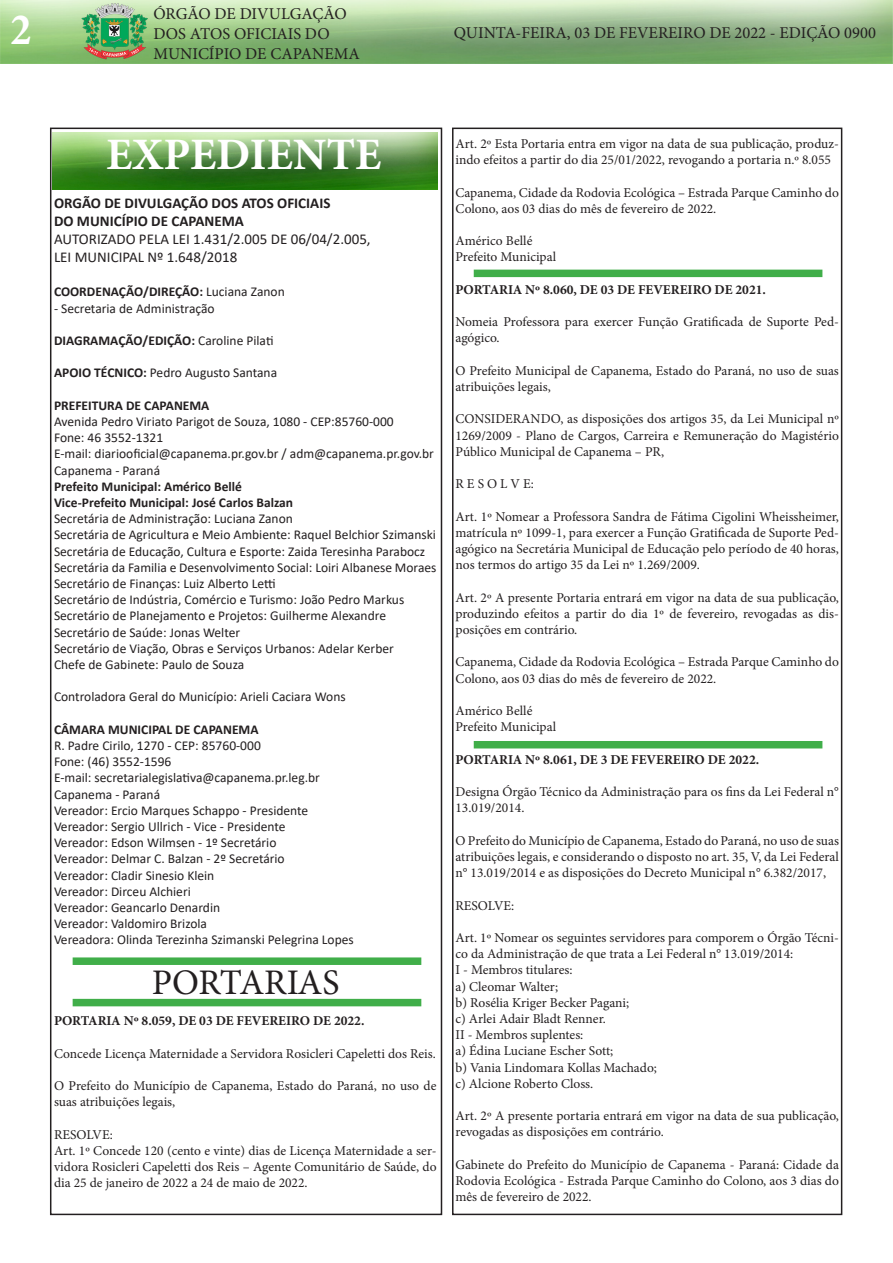
<style>
.page{position:relative;width:893px;height:1263px;background:#fff}
.page>*{position:absolute;margin:0;border:0;box-sizing:border-box;transform-origin:0 0}
.t1{font:700 45px "Minion Pro";color:#fff}
.t2{font:700 condensed 45px "Minion Pro";color:#fff}
.t3{font:36px "Minion Pro";letter-spacing:-.005em;color:#231f20}
.t4{font:16.5px/19.8px "Minion Pro";color:#231f20}
.t5{font:15px "Calibri";color:#231f20}
.t6{font:700 15px "Calibri";color:#231f20}
.t7{font:13.5px/16.2px "Minion Pro";color:#231f20}
.t8{font:13.5px "Calibri";color:#231f20}
.t9{font:700 13.5px "Calibri";color:#231f20}
.t10{font:700 13.5px "Minion Pro";color:#231f20}
.s1{font-weight:400}
.s2{font-weight:700}
</style>
<div class="page">
<div style="left:50px;top:128px;width:392px;height:1087px;border:2px solid #231f20"></div>
<img style="left:0;top:0;width:893px;height:64px">
<div style="left:452px;top:128px;width:390px;height:1087px;border:2px solid #231f20"></div>
<img style="left:53px;top:132px;width:384px;height:58px">
<div style="left:73px;top:957px;width:348px;height:8px;background:#40ae49"></div>
<div style="left:73px;top:999px;width:348px;height:7px;background:#40ae49"></div>
<div style="left:474px;top:741px;width:348px;height:7px;background:#40ae49"></div>
<div style="left:474px;top:270px;width:348px;height:7px;background:#40ae49"></div>
<h1 class="t2" style="left:11px;top:-1px;width:22px">2</h1>
<p class="t4" style="left:153px;top:4px;width:208px">ÓRGÃO DE DIVULGAÇÃO<br>DOS ATOS OFICIAIS DO<br>MUNICÍPIO DE CAPANEMA</p>
<p class="t4" style="left:454px;top:23px;width:424px">QUINTA-FEIRA, 03 DE FEVEREIRO DE 2022 - EDIÇÃO 0900</p>
<p class="t1" style="left:106px;top:123px;width:277px">EXPEDIENTE</p>
<p class="t6" style="left:54px;top:193px;width:278px">ORGÃO DE DIVULGAÇÃO DOS ATOS OFICIAIS</p>
<p class="t6" style="left:54px;top:211px;width:191px">DO MUNICÍPIO DE CAPANEMA</p>
<p class="t5" style="left:54px;top:229px;width:318px">AUTORIZADO PELA LEI 1.431/2.005 DE 06/04/2.005,</p>
<p class="t5" style="left:54px;top:247px;width:185px">LEI MUNICIPAL Nº 1.648/2018</p>
<p class="t9" style="left:54px;top:282px;width:232px">COORDENAÇÃO/DIREÇÃO: <span class="s1">Luciana Zanon</span></p>
<p class="t8" style="left:54px;top:299px;width:162px">- Secretaria de Administração</p>
<p class="t9" style="left:54px;top:331px;width:221px">DIAGRAMAÇÃO/EDIÇÃO: <span class="s1">Caroline Pilati</span></p>
<p class="t8" style="left:54px;top:363px;width:225px"><span class="s2">APOIO TÉCNICO:</span> Pedro Augusto Santana</p>
<p class="t9" style="left:54px;top:396px;width:157px">PREFEITURA DE CAPANEMA</p>
<p class="t8" style="left:54px;top:412px;width:341px">Avenida Pedro Viriato Parigot de Souza, 1080 - CEP:85760-000</p>
<p class="t8" style="left:54px;top:428px;width:111px">Fone: 46 3552-1321</p>
<p class="t8" style="left:54px;top:444px;width:381px">E-mail: diariooficial@capanema.pr.gov.br / adm@capanema.pr.gov.br</p>
<p class="t8" style="left:54px;top:461px;width:108px">Capanema - Paraná</p>
<p class="t9" style="left:54px;top:477px;width:189px">Prefeito Municipal: Américo Bellé</p>
<p class="t9" style="left:54px;top:493px;width:241px">Vice-Prefeito Municipal: José Carlos Balzan</p>
<p class="t8" style="left:54px;top:509px;width:240px">Secretária de Administração: Luciana Zanon</p>
<p class="t8" style="left:54px;top:525px;width:384px">Secretária de Agricultura e Meio Ambiente: Raquel Belchior Szimanski</p>
<p class="t8" style="left:54px;top:542px;width:373px">Secretária de Educação, Cultura e Esporte: Zaida Teresinha Parabocz</p>
<p class="t8" style="left:54px;top:558px;width:384px">Secretária da Familia e Desenvolvimento Social: Loiri Albanese Moraes</p>
<p class="t8" style="left:54px;top:574px;width:223px">Secretário de Finanças: Luiz Alberto Letti</p>
<p class="t8" style="left:54px;top:590px;width:352px">Secretário de Indústria, Comércio e Turismo: João Pedro Markus</p>
<p class="t8" style="left:54px;top:606px;width:334px">Secretário de Planejamento e Projetos: Guilherme Alexandre</p>
<p class="t8" style="left:54px;top:623px;width:188px">Secretário de Saúde: Jonas Welter</p>
<p class="t8" style="left:54px;top:639px;width:341px">Secretário de Viação, Obras e Serviços Urbanos: Adelar Kerber</p>
<p class="t8" style="left:54px;top:655px;width:192px">Chefe de Gabinete: Paulo de Souza</p>
<p class="t8" style="left:54px;top:687px;width:293px">Controladora Geral do Município: Arieli Caciara Wons</p>
<p class="t9" style="left:54px;top:720px;width:206px">CÂMARA MUNICIPAL DE CAPANEMA</p>
<p class="t8" style="left:54px;top:736px;width:208px">R. Padre Cirilo, 1270 - CEP: 85760-000</p>
<p class="t8" style="left:54px;top:752px;width:119px">Fone: (46) 3552-1596</p>
<p class="t8" style="left:54px;top:768px;width:267px">E-mail: secretarialegislativa@capanema.pr.leg.br</p>
<p class="t8" style="left:54px;top:785px;width:108px">Capanema - Paraná</p>
<p class="t8" style="left:54px;top:801px;width:256px">Vereador: Ercio Marques Schappo - Presidente</p>
<p class="t8" style="left:54px;top:817px;width:233px">Vereador: Sergio Ullrich - Vice - Presidente</p>
<p class="t8" style="left:54px;top:833px;width:224px">Vereador: Edson Wilmsen - 1º Secretário</p>
<p class="t8" style="left:54px;top:849px;width:232px">Vereador: Delmar C. Balzan - 2º Secretário</p>
<p class="t8" style="left:54px;top:866px;width:162px">Vereador: Cladir Sinesio Klein</p>
<p class="t8" style="left:54px;top:882px;width:138px">Vereador: Dirceu Alchieri</p>
<p class="t8" style="left:54px;top:898px;width:168px">Vereador: Geancarlo Denardin</p>
<p class="t8" style="left:54px;top:914px;width:155px">Vereador: Valdomiro Brizola</p>
<p class="t8" style="left:54px;top:930px;width:301px">Vereadora: Olinda Terezinha Szimanski Pelegrina Lopes</p>
<p class="t3" style="left:152px;top:958px;width:189px">PORTARIAS</p>
<p class="t10" style="left:54px;top:1011px;width:312px">PORTARIA Nº 8.059, DE 03 DE FEVEREIRO DE 2022.</p>
<p class="t7" style="left:54px;top:1045px;width:383px">Concede Licença Maternidade a Servidora Rosicleri Capeletti dos Reis.</p>
<p class="t7" style="left:54px;top:1078px;width:384px">O Prefeito do Município de Capanema, Estado do Paraná, no uso de suas atribuições legais,</p>
<p class="t7" style="left:54px;top:1126px;width:60px">RESOLVE:</p>
<p class="t7" style="left:54px;top:1143px;width:384px;text-align:justify">Art. 1º Concede 120 (cento e vinte) dias de Licença Maternidade a ser&shy;vidora Rosicleri Capeletti dos Reis – Agente Comunitário de Saúde, do dia 25 de janeiro de 2022 a 24 de maio de 2022.</p>
<p class="t7" style="left:455px;top:136px;width:385px">Art. 2º Esta Portaria entra em vigor na data de sua publicação, produz&shy;indo efeitos a partir do dia 25/01/2022, revogando a portaria n.º 8.055</p>
<p class="t7" style="left:455px;top:184px;width:385px">Capanema, Cidade da Rodovia Ecológica – Estrada Parque Caminho do<br>Colono, aos 03 dias do mês de fevereiro de 2022.</p>
<p class="t7" style="left:455px;top:233px;width:78px">Américo Bellé</p>
<p class="t7" style="left:455px;top:249px;width:102px">Prefeito Municipal</p>
<p class="t10" style="left:455px;top:280px;width:312px">PORTARIA Nº 8.060, DE 03 DE FEVEREIRO DE 2021.</p>
<p class="t7" style="left:455px;top:314px;width:385px">Nomeia Professora para exercer Função Gratificada de Suporte Ped&shy;agógico.</p>
<p class="t7" style="left:455px;top:362px;width:385px">O Prefeito Municipal de Capanema, Estado do Paraná, no uso de suas atribuições legais,</p>
<p class="t7" style="left:455px;top:411px;width:385px;text-align:justify">CONSIDERANDO, as disposições dos artigos 35, da Lei Municipal nº 1269/2009 - Plano de Cargos, Carreira e Remuneração do Magistério Público Municipal de Capanema – PR,</p>
<p class="t7" style="left:455px;top:476px;width:80px">R E S O L V E:</p>
<p class="t7" style="left:455px;top:508px;width:385px;text-align:justify">Art. 1º Nomear a Professora Sandra de Fátima Cigolini Wheissheimer, matrícula nº 1099-1, para exercer a Função Gratificada de Suporte Ped&shy;agógico na Secretária Municipal de Educação pelo período de 40 horas, nos termos do artigo 35 da Lei nº 1.269/2009.</p>
<p class="t7" style="left:455px;top:589px;width:385px;text-align:justify">Art. 2º A presente Portaria entrará em vigor na data de sua publicação, produzindo efeitos a partir do dia 1º de fevereiro, revogadas as dis&shy;posições em contrário.</p>
<p class="t7" style="left:455px;top:654px;width:385px">Capanema, Cidade da Rodovia Ecológica – Estrada Parque Caminho do<br>Colono, aos 03 dias do mês de fevereiro de 2022.</p>
<p class="t7" style="left:455px;top:703px;width:78px">Américo Bellé</p>
<p class="t7" style="left:455px;top:719px;width:102px">Prefeito Municipal</p>
<p class="t10" style="left:455px;top:750px;width:305px">PORTARIA Nº 8.061, DE 3 DE FEVEREIRO DE 2022.</p>
<p class="t7" style="left:455px;top:784px;width:385px">Designa Órgão Técnico da Administração para os fins da Lei Federal n°<br>13.019/2014.</p>
<p class="t7" style="left:455px;top:832px;width:385px;text-align:justify">O Prefeito do Município de Capanema, Estado do Paraná, no uso de suas atribuições legais, e considerando o disposto no art. 35, V, da Lei Federal n° 13.019/2014 e as disposições do Decreto Municipal n° 6.382/2017,</p>
<p class="t7" style="left:455px;top:897px;width:60px">RESOLVE:</p>
<p class="t7" style="left:455px;top:929px;width:385px">Art. 1º Nomear os seguintes servidores para comporem o Órgão Técni&shy;co da Administração de que trata a Lei Federal n° 13.019/2014:</p>
<p class="t7" style="left:455px;top:962px;width:119px">I - Membros titulares:</p>
<p class="t7" style="left:455px;top:978px;width:104px">a) Cleomar Walter;</p>
<p class="t7" style="left:455px;top:994px;width:175px">b) Rosélia Kriger Becker Pagani;</p>
<p class="t7" style="left:455px;top:1010px;width:152px">c) Arlei Adair Bladt Renner.</p>
<p class="t7" style="left:455px;top:1027px;width:129px">II - Membros suplentes:</p>
<p class="t7" style="left:455px;top:1043px;width:159px">a) Édina Luciane Escher Sott;</p>
<p class="t7" style="left:455px;top:1059px;width:203px">b) Vania Lindomara Kollas Machado;</p>
<p class="t7" style="left:455px;top:1075px;width:139px">c) Alcione Roberto Closs.</p>
<p class="t7" style="left:455px;top:1108px;width:385px">Art. 2º A presente portaria entrará em vigor na data de sua publicação, revogadas as disposições em contrário.</p>
<p class="t7" style="left:455px;top:1156px;width:385px;text-align:justify">Gabinete do Prefeito do Município de Capanema - Paraná: Cidade da Rodovia Ecológica - Estrada Parque Caminho do Colono, aos 3 dias do mês de fevereiro de 2022.</p>
</div>
